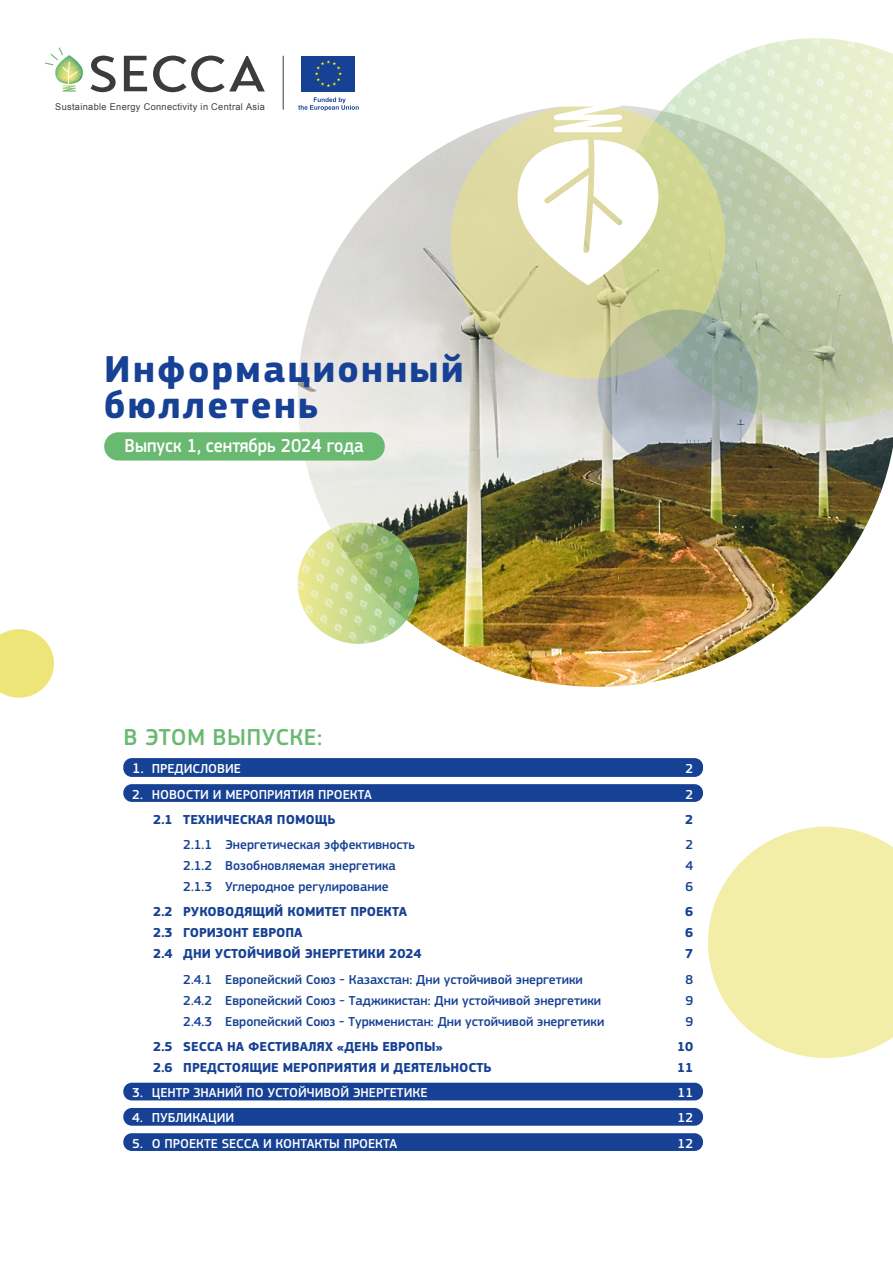
<style>
.page{position:relative;width:893px;height:1263px;background:#fff}
.page>*{position:absolute;margin:0;border:0;box-sizing:border-box;transform-origin:0 0}
.t1{font:700 39px/36px "EC Square Sans Pro";letter-spacing:.06em;color:#164194}
.t2{font:500 24px "EC Square Sans Pro";letter-spacing:.02em;color:#6ab971}
.t3{font:500 19.5px "EC Square Sans Pro";color:#fff;scale:.91 1}
.t4{font:500 13.5px "EC Square Sans Pro";color:#164194}
.t5{font:700 13.5px "EC Square Sans Pro";color:#164194}
.t6{font:500 13.5px "EC Square Sans Pro";color:#fff}
.t7{font:9.3px "Arial";letter-spacing:.035em;color:#3c3c3b}
.s1{font-size:14.55px}
</style>
<div class="page">
<img style="left:298px;top:107px;width:595px;height:580px">
<svg style="left:622px;top:38px;width:271px;height:386px"></svg>
<svg style="left:451px;top:104px;width:274px;height:275px;fill:#d8d69b"></svg>
<svg style="left:598px;top:309px;width:160px;height:161px"></svg>
<svg style="left:298px;top:522px;width:121px;height:122px"></svg>
<svg style="left:554px;top:104px;width:68px;height:28px"></svg>
<svg style="left:517px;top:140px;width:142px;height:145px"></svg>
<div style="left:104px;top:432px;width:281px;height:29px;background:#6ab971;border-radius:14px"></div>
<div style="left:123px;top:758px;width:580px;height:19px;background:#164194;border-radius:9px"></div>
<div style="left:123px;top:784px;width:580px;height:18px;background:#164194;border-radius:9px"></div>
<div style="left:123px;top:1083px;width:580px;height:17px;background:#164194;border-radius:9px"></div>
<div style="left:123px;top:1108px;width:580px;height:18px;background:#164194;border-radius:9px"></div>
<div style="left:123px;top:1133px;width:580px;height:18px;background:#164194;border-radius:9px"></div>
<svg style="left:708px;top:827px;width:185px;height:231px"></svg>
<svg style="left:0;top:629px;width:54px;height:69px"></svg>
<div style="left:301px;top:56px;width:54px;height:36px;background:#164194"></div>
<svg style="left:315px;top:60px;width:27px;height:27px"></svg>
<svg style="left:298px;top:97px;width:61px;height:14px"></svg>
<hr style="left:283px;top:56px;width:1px;height:54px;background:#3c3c3b">
<svg style="left:91px;top:56px;width:25px;height:36px"></svg>
<svg style="left:124px;top:56px;width:23px;height:35px"></svg>
<svg style="left:153px;top:56px;width:112px;height:36px"></svg>
<svg style="left:45px;top:47px;width:38px;height:44px"></svg>
<p class="t7" style="left:55px;top:100px;width:211px">Sustainable Energy Connectivity in Central Asia</p>
<p class="t1" style="left:104px;top:353px;width:361px">Информационный бюллетень</p>
<p class="t3" style="left:125px;top:434px;width:264px">Выпуск 1, сентябрь 2024 года</p>
<p class="t2" style="left:124px;top:723px;width:200px">В ЭТОМ ВЫПУСКЕ:</p>
<p class="t6" style="left:132px;top:761px;width:110px"><span class="s1">1.</span> ПРЕДИСЛОВИЕ</p>
<p class="t6" style="left:685px;top:761px;width:9px">2</p>
<p class="t6" style="left:132px;top:786px;width:241px">2. НОВОСТИ И МЕРОПРИЯТИЯ ПРОЕКТА</p>
<p class="t6" style="left:685px;top:786px;width:9px">2</p>
<p class="t5" style="left:153px;top:811px;width:184px">2.1 ТЕХНИЧЕСКАЯ ПОМОЩЬ</p>
<p class="t5" style="left:685px;top:811px;width:10px">2</p>
<p class="t4" style="left:183px;top:837px;width:233px">2.1.1 Энергетическая эффективность</p>
<p class="t4" style="left:685px;top:837px;width:9px">2</p>
<p class="t4" style="left:183px;top:858px;width:214px">2.1.2 Возобновляемая энергетика</p>
<p class="t4" style="left:685px;top:858px;width:9px">4</p>
<p class="t4" style="left:183px;top:879px;width:207px">2.1.3 Углеродное регулирование</p>
<p class="t4" style="left:685px;top:879px;width:9px">6</p>
<p class="t5" style="left:153px;top:904px;width:255px">2.2 РУКОВОДЯЩИЙ КОМИТЕТ ПРОЕКТА</p>
<p class="t5" style="left:685px;top:904px;width:10px">6</p>
<p class="t5" style="left:153px;top:925px;width:151px">2.3 ГОРИЗОНТ ЕВРОПА</p>
<p class="t5" style="left:685px;top:925px;width:10px">6</p>
<p class="t5" style="left:153px;top:946px;width:270px">2.4 ДНИ УСТОЙЧИВОЙ ЭНЕРГЕТИКИ 2024</p>
<p class="t5" style="left:685px;top:946px;width:10px">7</p>
<p class="t4" style="left:183px;top:971px;width:401px">2.4.1 Европейский Cоюз - Казахстан: Дни устойчивой энергетики</p>
<p class="t4" style="left:685px;top:971px;width:9px">8</p>
<p class="t4" style="left:183px;top:992px;width:419px">2.4.2 Европейский Cоюз - Tаджикистан: Дни устойчивой энергетики</p>
<p class="t4" style="left:685px;top:992px;width:9px">9</p>
<p class="t4" style="left:183px;top:1013px;width:423px">2.4.3 Европейский Cоюз - Tуркменистан: Дни устойчивой энергетики</p>
<p class="t4" style="left:685px;top:1013px;width:9px">9</p>
<p class="t5" style="left:153px;top:1038px;width:291px">2.5 SECCA НА ФЕСТИВАЛЯХ «ДЕНЬ ЕВРОПЫ»</p>
<p class="t5" style="left:677px;top:1038px;width:18px">10</p>
<p class="t5" style="left:153px;top:1059px;width:340px">2.6 ПРЕДСТОЯЩИЕ МЕРОПРИЯТИЯ И ДЕЯТЕЛЬНОСТЬ</p>
<p class="t5" style="left:677px;top:1059px;width:18px">11</p>
<p class="t6" style="left:132px;top:1085px;width:297px">3. ЦЕНТР ЗНАНИЙ ПО УСТОЙЧИВОЙ ЭНЕРГЕТИКЕ</p>
<p class="t6" style="left:678px;top:1085px;width:17px">11</p>
<p class="t6" style="left:132px;top:1110px;width:103px">4. ПУБЛИКАЦИИ</p>
<p class="t6" style="left:678px;top:1110px;width:17px">12</p>
<p class="t6" style="left:132px;top:1135px;width:267px">5. О ПРОЕКТЕ SECCA И КОНТАКТЫ ПРОЕКТА</p>
<p class="t6" style="left:678px;top:1135px;width:17px">12</p>
</div>
